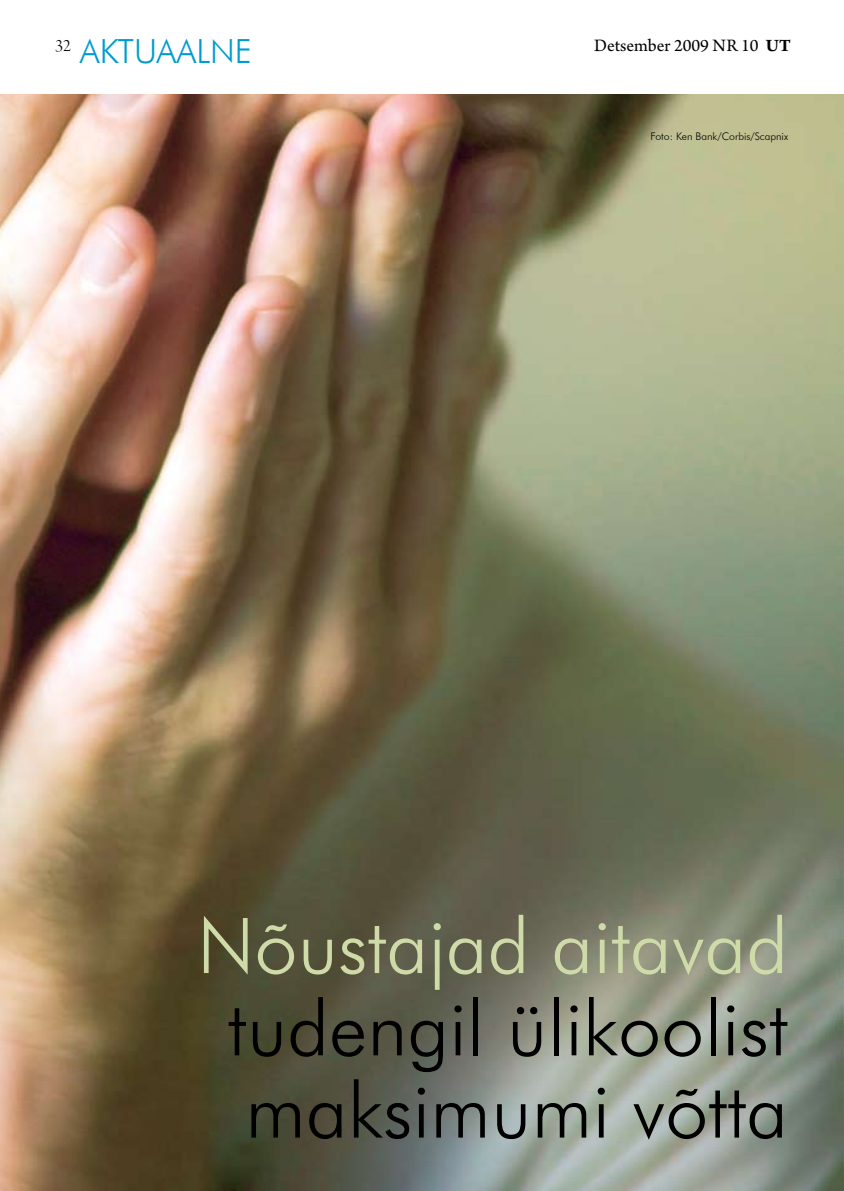
<style>
.page{position:relative;width:844px;height:1191px;background:#fff}
.page>*{position:absolute;margin:0;border:0;box-sizing:border-box;transform-origin:0 0}
.t1{font:300 77px/82.2px "Futura BT";color:#000}
.t2{font:300 77px "Futura BT";color:#cfdaa9}
.t3{font:300 33.25px "Futura BT";color:#009bd0}
.t4{font:18.38px "Arno Pro";color:#000}
.t5{font:18.38px "Arno Pro Light Display";color:#000}
.t6{font:300 10.5px "Futura BT";color:#000}
.s1{font-weight:700}
</style>
<div class="page">
<img style="left:0;top:94px;width:843px;height:1097px">
<p class="t5" style="left:55px;top:35px;width:18px">32</p>
<p class="t4" style="left:594px;top:35px;width:198px">Detsember 2009 nr 10 <span class="s1">UT</span></p>
<p class="t3" style="left:80px;top:31px;width:173px">aktuaalne</p>
<p class="t6" style="left:650px;top:130px;width:139px">Foto: Ken Bank/Corbis/Scapnix</p>
<p class="t2" style="left:197px;top:899px;width:592px">Nõustajad aitavad</p>
<p class="t1" style="left:227px;top:986px;width:562px">tudengil ülikoolist maksimumi võtta</p>
</div>
